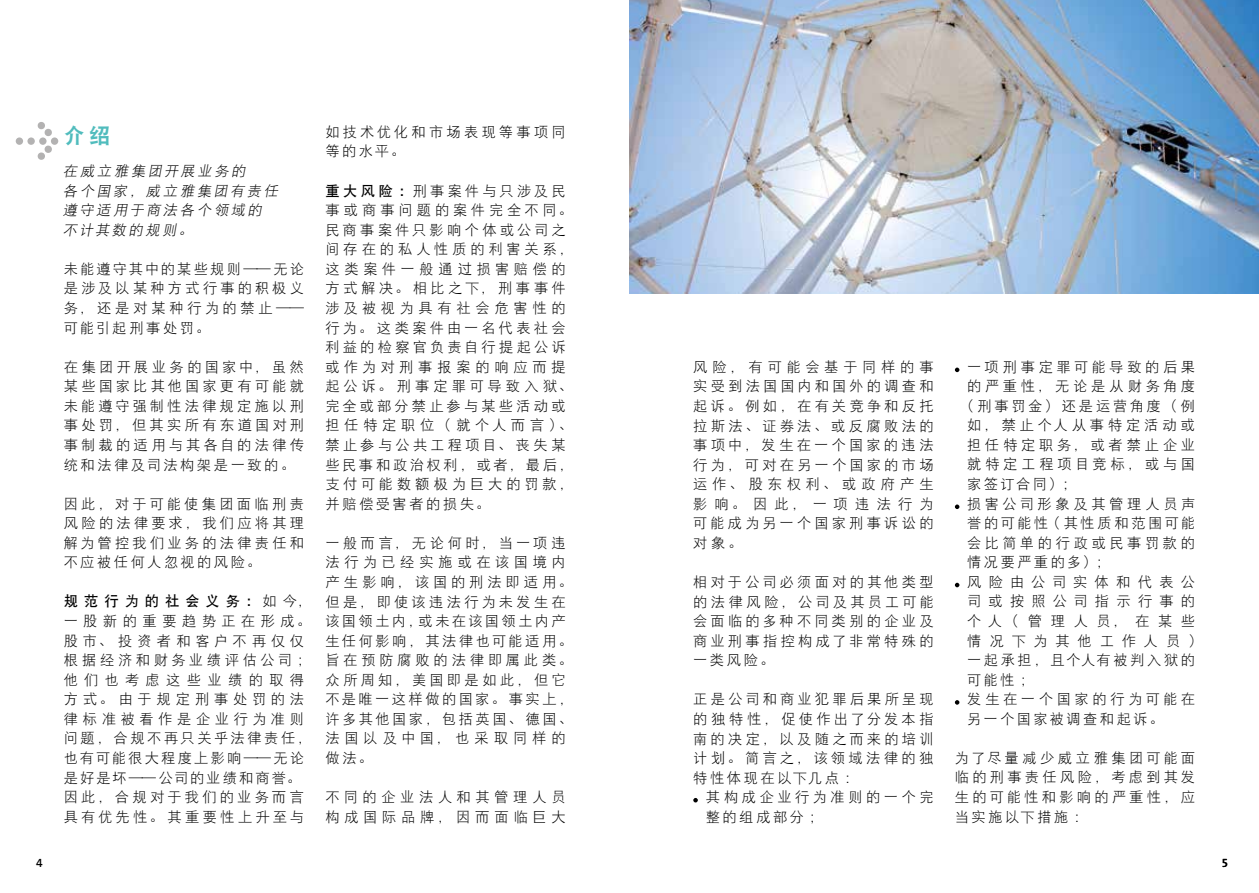
<style>
.page{position:relative;width:1259px;height:893px;background:#fff}
.page>*{position:absolute;margin:0;border:0;box-sizing:border-box;transform-origin:0 0}
.t1{font:21px "DFP Hei W9 G Bpc EUC H";color:#50bcbd}
.t2{font:14.25px/19.5px "DFP Hei W3";letter-spacing:.235em;color:#000;text-align:justify}
.t3{font:14.25px/19.5px "DFP Hei W3";letter-spacing:.26em;color:#000}
.t4{font:italic 14.25px/19.5px "DFP Hei W3";color:#000}
.t5{font:14.25px/19.5px "DFP Hei W3";letter-spacing:.33em;color:#000}
.t6{font:14.25px "DFP Hei W3";letter-spacing:.255em;color:#000}
.t7{font:14.25px "DFP Hei W3";letter-spacing:.17em;color:#000}
.t8{font:14.25px "DFP Hei W3";letter-spacing:.5em;color:#000}
.t9{font:14.25px/19.5px "DFP Hei W3";letter-spacing:.215em;color:#000}
.t10{font:14.25px "DFP Hei W3";letter-spacing:.185em;color:#000}
.t11{font:14.25px "DFP Hei W3";letter-spacing:.175em;color:#000}
.t12{font:14.25px "DFP Hei W7";letter-spacing:.425em;color:#000}
.t13{font:14.25px "DFP Hei W3";letter-spacing:.275em;color:#000}
.t14{font:14.25px "DFP Hei W3";letter-spacing:.265em;color:#000}
.t15{font:14.25px "DFP Hei W3";letter-spacing:.165em;color:#000}
.t16{font:14.25px "DFP Hei W3";letter-spacing:.6em;color:#000}
.t17{font:14.25px "DFP Hei W3";letter-spacing:.55em;color:#000}
.t18{font:12px "The Sans Veolia W6 Se Bld";color:#000}
.s1{font-family:"DFP Hei W7"}
.s2{font-family:"DFP Hei W3"}
</style>
<div class="page">
<img style="left:629px;top:0;width:630px;height:293px">
<div style="left:39px;top:137px;width:8px;height:8px;background:#b3b2b2;border-radius:50%"></div>
<div style="left:27px;top:137px;width:8px;height:8px;background:#b3b2b2;border-radius:50%"></div>
<div style="left:16px;top:137px;width:7px;height:8px;background:#b3b2b2;border-radius:50%"></div>
<svg style="left:37px;top:122px;width:15px;height:14px"></svg>
<svg style="left:37px;top:145px;width:15px;height:15px"></svg>
<div style="left:51px;top:137px;width:7px;height:8px;background:#b3b2b2;border-radius:50%"></div>
<svg style="left:693px;top:798px;width:5px;height:4px"></svg>
<svg style="left:955px;top:368px;width:4px;height:4px"></svg>
<svg style="left:955px;top:504px;width:4px;height:5px"></svg>
<svg style="left:955px;top:583px;width:4px;height:4px"></svg>
<svg style="left:955px;top:700px;width:4px;height:5px"></svg>
<h1 class="t1" style="left:64px;top:124px;width:47px">介绍</h1>
<p class="t9" style="left:325px;top:122px;width:242px">如技术优化和市场表现等事项同等的水平。</p>
<p class="t2" style="left:325px;top:181px;width:249px;text-align:left"><span class="s1">重大风险：</span>刑事案件与只涉及民事或商事问题的案件完全不同。民商事案件只影响个体或公司之间存在的私人性质的利害关系，这类案件一般通过损害赔偿的方式解决。相比之下，刑事事件涉及被视为具有社会危害性的行为。这类案件由一名代表社会利益的检察官负责自行提起公诉或作为对刑事报案的响应而提起公诉。刑事定罪可导致入狱、完全或部分禁止参与某些活动或担任特定职位（就个人而言）、禁止参与公共工程项目、丧失某些民事和政治权利，或者，最后，支付可能数额极为巨大的罚款，并赔偿受害者的损失。</p>
<p class="t2" style="left:325px;top:533px;width:249px;text-align:left">一般而言，无论何时，当一项违法行为已经实施或在该国境内产生影响，该国的刑法即适用。但是，即使该违法行为未发生在该国领土内，或未在该国领土内产生任何影响，其法律也可能适用。旨在预防腐败的法律即属此类。众所周知，美国即是如此，但它不是唯一这样做的国家。事实上，许多其他国家，包括英国、德国、法国以及中国，也采取同样的做法。</p>
<p class="t5" style="left:325px;top:787px;width:242px">不同的企业法人和其管理人员构成国际品牌，因而面临巨大</p>
<p class="t4" style="left:63px;top:161px;width:219px">在威立雅集团开展业务的<br>各个国家，威立雅集团有责任遵守适用于商法各个领域的不计其数的规则。</p>
<p class="t2" style="left:64px;top:259px;width:242px">未能遵守其中的某些规则——无论是涉及以某种方式行事的积极义务，还是对某种行为的禁止——可能引起刑事处罚。</p>
<p class="t2" style="left:64px;top:357px;width:242px">在集团开展业务的国家中，虽然某些国家比其他国家更有可能就未能遵守强制性法律规定施以刑事处罚，但其实所有东道国对刑事制裁的适用与其各自的法律传统和法律及司法构架是一致的。</p>
<p class="t2" style="left:64px;top:494px;width:242px">因此，对于可能使集团面临刑责风险的法律要求，我们应将其理解为管控我们业务的法律责任和不应被任何人忽视的风险。</p>
<p class="t12" style="left:64px;top:594px;width:249px">规范行为的社会义务：<span class="s2">如今，</span></p>
<p class="t3" style="left:64px;top:611px;width:249px">一股新的重要趋势正在形成。股市、投资者和客户不再仅仅根据经济和财务业绩评估公司；他们也考虑这些业绩的取得方式。由于规定刑事处罚的法律标准被看作是企业行为准则问题，合规不再只关乎法律责任，也有可能很大程度上影响——无论是好是坏——公司的业绩和商誉。因此，合规对于我们的业务而言具有优先性。其重要性上升至与</p>
<p class="t2" style="left:693px;top:357px;width:242px">风险，有可能会基于同样的事实受到法国国内和国外的调查和起诉。例如，在有关竞争和反托拉斯法、证券法、或反腐败法的事项中，发生在一个国家的违法行为，可对在另一个国家的市场运作、股东权利、或政府产生影响。因此，一项违法行为可能成为另一个国家刑事诉讼的对象。</p>
<p class="t2" style="left:693px;top:572px;width:242px">相对于公司必须面对的其他类型的法律风险，公司及其员工可能会面临的多种不同类别的企业及商业刑事指控构成了非常特殊的一类风险。</p>
<p class="t2" style="left:693px;top:689px;width:242px">正是公司和商业犯罪后果所呈现的独特性，促使作出了分发本指南的决定，以及随之而来的培训计划。简言之，该领域法律的独特性体现在以下几点：</p>
<p class="t2" style="left:706px;top:787px;width:229px">其构成企业行为准则的一个完整的组成部分；</p>
<p class="t2" style="left:967px;top:357px;width:229px">一项刑事定罪可能导致的后果</p>
<p class="t6" style="left:967px;top:379px;width:229px">的严重性，无论是从财务角度</p>
<p class="t10" style="left:960px;top:398px;width:236px">（刑事罚金）还是运营角度（例</p>
<p class="t13" style="left:967px;top:418px;width:229px">如，禁止个人从事特定活动或</p>
<p class="t14" style="left:967px;top:438px;width:229px">担任特定职务，或者禁止企业</p>
<p class="t3" style="left:967px;top:455px;width:229px">就特定工程项目竞标，或与国</p>
<p class="t2" style="left:967px;top:474px;width:111px">家签订合同）；</p>
<p class="t6" style="left:967px;top:496px;width:229px">损害公司形象及其管理人员声</p>
<p class="t7" style="left:967px;top:516px;width:229px">誉的可能性（其性质和范围可能</p>
<p class="t2" style="left:967px;top:533px;width:229px">会比简单的行政或民事罚款的</p>
<p class="t7" style="left:967px;top:555px;width:144px">情况要严重的多）；</p>
<p class="t8" style="left:967px;top:575px;width:229px">风险由公司实体和代表公</p>
<p class="t8" style="left:967px;top:594px;width:229px">司或按照公司指示行事的</p>
<p class="t16" style="left:967px;top:614px;width:229px">个人（管理人员，在某些</p>
<p class="t17" style="left:967px;top:633px;width:236px">情况下为其他工作人员）</p>
<p class="t11" style="left:967px;top:653px;width:229px">一起承担，且个人有被判入狱的</p>
<p class="t2" style="left:967px;top:670px;width:68px">可能性；</p>
<p class="t2" style="left:967px;top:689px;width:229px">发生在一个国家的行为可能在</p>
<p class="t15" style="left:967px;top:711px;width:198px">另一个国家被调查和起诉。</p>
<p class="t2" style="left:955px;top:748px;width:242px">为了尽量减少威立雅集团可能面临的刑事责任风险，考虑到其发生的可能性和影响的严重性，应当实施以下措施：</p>
<p class="t18" style="left:36px;top:855px;width:8px">4</p>
<p class="t18" style="left:1222px;top:855px;width:7px">5</p>
</div>
